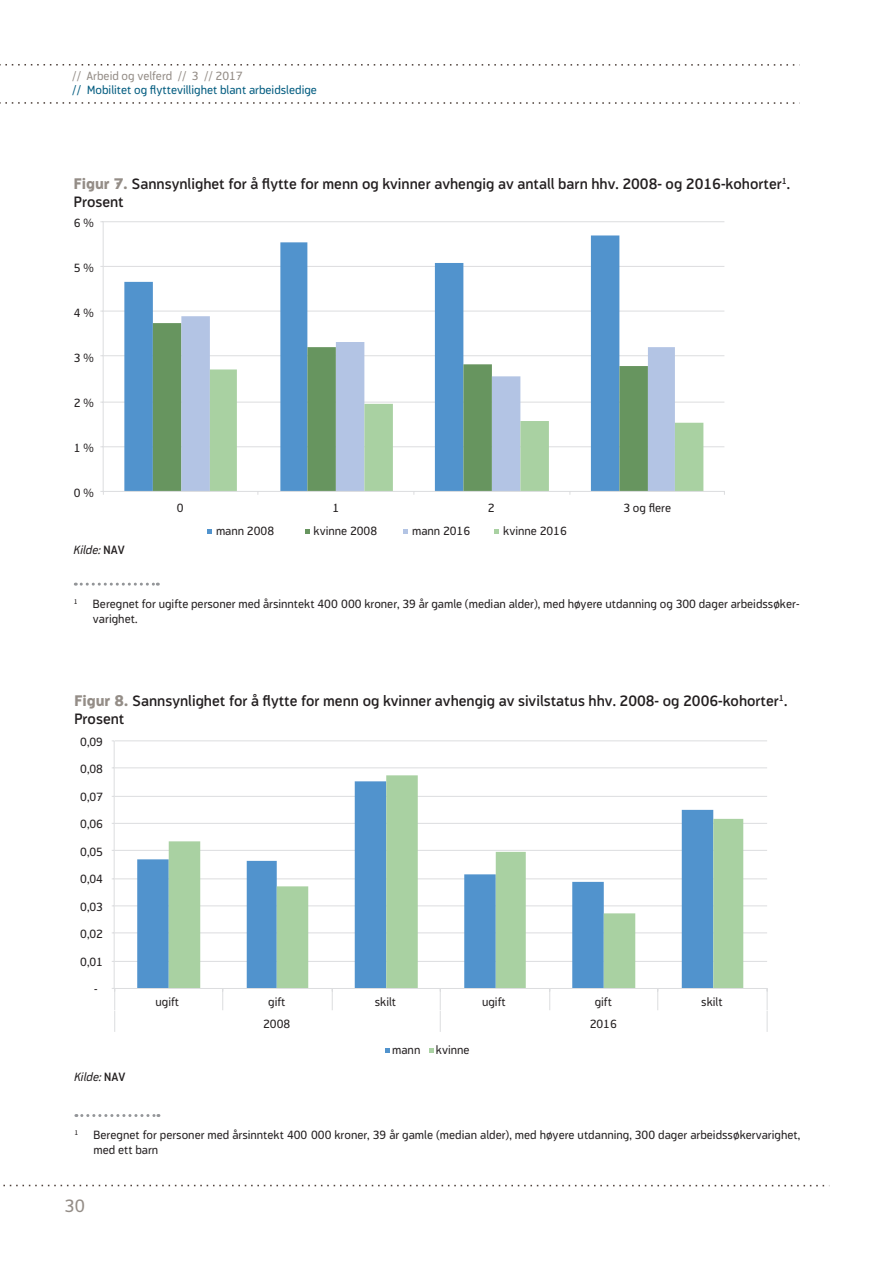
<style>
.page{position:relative;width:893px;height:1263px;background:#fff}
.page>*{position:absolute;margin:0;border:0;box-sizing:border-box;transform-origin:0 0}
.t1{font:18px "Modus";color:#948d87}
.t2{font:600 15px/18px "Modus";color:#231f20}
.t3{font:12px/15px "Modus";color:#231f20}
.t4{font:12px "Modus";color:#005b7f}
.t5{font:12px "Modus";color:#948d87}
.t6{font:italic 12px "Modus";color:#231f20}
.t7{font:7.05px "Modus";color:#231f20}
.s1{font-weight:800;color:#948d87}
.s2{font-weight:600;font-style:normal}
</style>
<div class="page">
<svg style="left:0;top:64px;width:795px;height:2px"></svg>
<svg style="left:0;top:102px;width:795px;height:2px"></svg>
<svg style="left:3px;top:1185px;width:822px;height:1px"></svg>
<svg style="left:75px;top:583px;width:83px;height:3px"></svg>
<hr style="left:103px;top:446px;width:621px;height:1px;background:#dcdddf">
<hr style="left:103px;top:402px;width:621px;height:1px;background:#dcdddf">
<hr style="left:103px;top:355px;width:621px;height:1px;background:#dcdddf">
<hr style="left:103px;top:311px;width:621px;height:1px;background:#dcdddf">
<hr style="left:103px;top:266px;width:621px;height:1px;background:#dcdddf">
<hr style="left:103px;top:221px;width:621px;height:1px;background:#dcdddf">
<svg style="left:124px;top:235px;width:495px;height:256px"></svg>
<div style="left:153px;top:323px;width:28px;height:168px;background:#67955f"></div>
<svg style="left:181px;top:316px;width:494px;height:175px"></svg>
<svg style="left:210px;top:369px;width:493px;height:122px"></svg>
<hr style="left:103px;top:221px;width:1px;height:270px;background:#dcdddf">
<hr style="left:103px;top:491px;width:622px;height:1px;background:#dcdddf">
<svg style="left:207px;top:529px;width:5px;height:5px"></svg>
<svg style="left:305px;top:529px;width:5px;height:5px"></svg>
<svg style="left:403px;top:529px;width:5px;height:5px"></svg>
<svg style="left:494px;top:529px;width:5px;height:5px"></svg>
<svg style="left:76px;top:1114px;width:83px;height:3px"></svg>
<hr style="left:115px;top:961px;width:652px;height:1px;background:#dcdddf">
<hr style="left:115px;top:932px;width:652px;height:1px;background:#dcdddf">
<hr style="left:115px;top:905px;width:652px;height:1px;background:#dcdddf">
<hr style="left:115px;top:878px;width:652px;height:1px;background:#dcdddf">
<hr style="left:115px;top:850px;width:652px;height:1px;background:#dcdddf">
<hr style="left:115px;top:823px;width:652px;height:1px;background:#dcdddf">
<hr style="left:115px;top:796px;width:652px;height:1px;background:#dcdddf">
<hr style="left:115px;top:767px;width:652px;height:1px;background:#dcdddf">
<hr style="left:115px;top:740px;width:652px;height:1px;background:#dcdddf">
<svg style="left:137px;top:841px;width:32px;height:147px;fill:#5193cd"></svg>
<svg style="left:169px;top:775px;width:574px;height:213px"></svg>
<hr style="left:114px;top:741px;width:1px;height:247px;background:#dcdddf">
<hr style="left:114px;top:988px;width:653px;height:1px;background:#dcdddf">
<svg style="left:222px;top:989px;width:1px;height:21px"></svg>
<svg style="left:332px;top:989px;width:1px;height:21px"></svg>
<svg style="left:549px;top:989px;width:1px;height:21px"></svg>
<svg style="left:657px;top:989px;width:1px;height:21px"></svg>
<svg style="left:112px;top:988px;width:3px;height:44px"></svg>
<svg style="left:440px;top:989px;width:1px;height:43px"></svg>
<svg style="left:767px;top:988px;width:1px;height:44px"></svg>
<svg style="left:385px;top:1048px;width:5px;height:5px"></svg>
<svg style="left:429px;top:1048px;width:5px;height:5px"></svg>
<p class="t5" style="left:72px;top:69px;width:172px">// Arbeid og velferd // 3 // 2017</p>
<p class="t4" style="left:72px;top:83px;width:246px">// Mobilitet og flyttevillighet blant arbeidsledige</p>
<p class="t2" style="left:74px;top:175px;width:718px"><span class="s1">Figur 7.</span> Sannsynlighet for å flytte for menn og kvinner avhengig av antall barn hhv. 2008- og 2016-kohorter<sup>1</sup>.<br>Prosent</p>
<p class="t3" style="left:74px;top:215px;width:22px">6 %</p>
<p class="t3" style="left:74px;top:260px;width:22px">5 %</p>
<p class="t3" style="left:74px;top:305px;width:22px">4 %</p>
<p class="t3" style="left:74px;top:350px;width:22px">3 %</p>
<p class="t3" style="left:74px;top:395px;width:22px">2 %</p>
<p class="t3" style="left:74px;top:440px;width:22px">1 %</p>
<p class="t3" style="left:74px;top:485px;width:22px">0 %</p>
<p class="t6" style="left:74px;top:543px;width:52px">Kilde: <span class="s2">NAV</span></p>
<p class="t3" style="left:177px;top:500px;width:8px">0</p>
<p class="t3" style="left:332px;top:500px;width:8px">1</p>
<p class="t3" style="left:488px;top:500px;width:8px">2</p>
<p class="t3" style="left:623px;top:500px;width:49px">3 og flere</p>
<p class="t3" style="left:216px;top:524px;width:60px">mann 2008</p>
<p class="t3" style="left:314px;top:524px;width:65px">kvinne 2008</p>
<p class="t3" style="left:412px;top:524px;width:60px">mann 2016</p>
<p class="t3" style="left:503px;top:524px;width:65px">kvinne 2016</p>
<p class="t7" style="left:74px;top:597px;width:5px">1</p>
<p class="t3" style="left:93px;top:596px;width:708px">Beregnet for ugifte personer med årsinntekt 400 000 kroner, 39 år gamle (median alder), med høyere utdanning og 300 dager arbeidssøker&shy;varighet.</p>
<p class="t2" style="left:74px;top:691px;width:714px"><span class="s1">Figur 8.</span> Sannsynlighet for å flytte for menn og kvinner avhengig av sivilstatus hhv. 2008- og 2006-kohorter<sup>1</sup>.<br>Prosent</p>
<p class="t3" style="left:80px;top:734px;width:24px">0,09</p>
<p class="t3" style="left:80px;top:761px;width:24px">0,08</p>
<p class="t3" style="left:80px;top:789px;width:24px">0,07</p>
<p class="t3" style="left:80px;top:816px;width:24px">0,06</p>
<p class="t3" style="left:80px;top:844px;width:24px">0,05</p>
<p class="t3" style="left:80px;top:871px;width:24px">0,04</p>
<p class="t3" style="left:80px;top:899px;width:24px">0,03</p>
<p class="t3" style="left:80px;top:926px;width:24px">0,02</p>
<p class="t3" style="left:80px;top:954px;width:24px">0,01</p>
<p class="t3" style="left:94px;top:982px;width:5px">-</p>
<p class="t6" style="left:74px;top:1070px;width:52px">Kilde: <span class="s2">NAV</span></p>
<p class="t3" style="left:156px;top:995px;width:25px">ugift</p>
<p class="t3" style="left:268px;top:995px;width:19px">gift</p>
<p class="t3" style="left:375px;top:995px;width:23px">skilt</p>
<p class="t3" style="left:482px;top:995px;width:25px">ugift</p>
<p class="t3" style="left:595px;top:995px;width:19px">gift</p>
<p class="t3" style="left:701px;top:995px;width:23px">skilt</p>
<p class="t3" style="left:263px;top:1016px;width:29px">2008</p>
<p class="t3" style="left:590px;top:1016px;width:29px">2016</p>
<p class="t3" style="left:392px;top:1042px;width:30px">mann</p>
<p class="t3" style="left:436px;top:1042px;width:35px">kvinne</p>
<p class="t7" style="left:74px;top:1129px;width:5px">1</p>
<p class="t3" style="left:94px;top:1127px;width:708px">Beregnet for personer med årsinntekt 400 000 kroner, 39 år gamle (median alder), med høyere utdanning, 300 dager arbeidssøkervarighet, med ett barn</p>
<h1 class="t1" style="left:65px;top:1195px;width:22px">30</h1>
</div>
